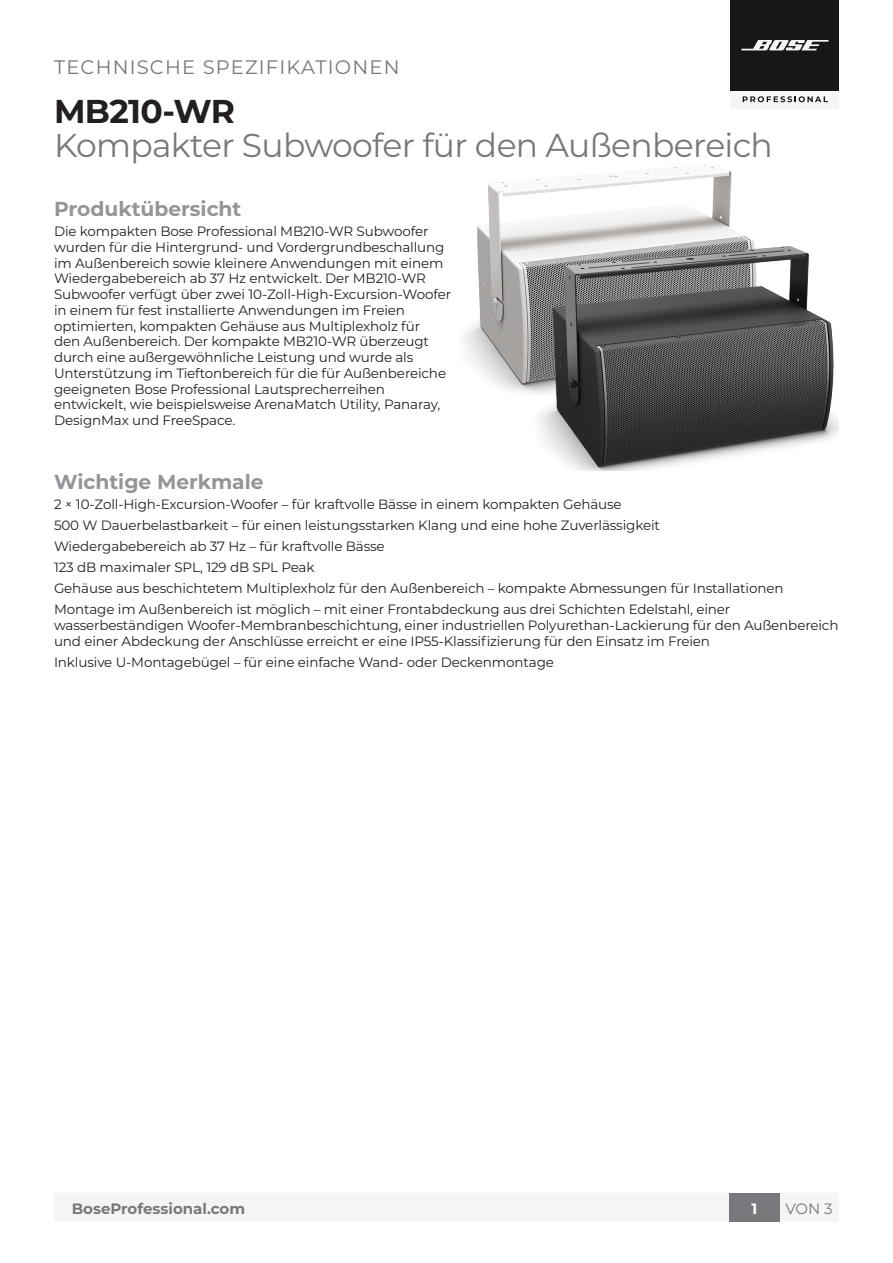
<style>
.page{position:relative;width:893px;height:1263px;background:#fff}
.page>*{position:absolute;margin:0;border:0;box-sizing:border-box;transform-origin:0 0}
.t1{font:33px/34.5px "Montserrat";letter-spacing:-.02em;color:#76787b}
.Subheads{font:700 20.25px "Montserrat";color:#939598}
.t2{font:19.5px "Montserrat";letter-spacing:.06em;color:#76787b}
.t3{font:700 15px "Montserrat";color:#76787b}
.t4{font:15px "Montserrat";color:#76787b}
.t5{font:700 15px "Montserrat";color:#fff}
.bullets{font:13.5px/15.8px "Montserrat";letter-spacing:-.01em;color:#231f20}
.Body{font:13.5px/15.8px "Montserrat";letter-spacing:-.01em;color:#231f20}
.s1{font-weight:700;color:#231f20}
</style>
<div class="page">
<div style="left:54px;top:1193px;width:784px;height:28px;background:#f4f5f4"></div>
<div style="left:729px;top:1193px;width:50px;height:28px;background:#76787b"></div>
<img style="left:464px;top:164px;width:375px;height:306px">
<div style="left:731px;top:0;width:108px;height:91px;background:#161718"></div>
<div style="left:731px;top:91px;width:108px;height:17px;background:#f4f5f4"></div>
<svg style="left:743px;top:96px;width:85px;height:6px"></svg>
<svg style="left:741px;top:40px;width:87px;height:10px"></svg>
<p class="t2" style="left:54px;top:54px;width:347px">TECHNISCHE SPEZIFIKATIONEN</p>
<p class="t1" style="left:54px;top:92px;width:720px"><span class="s1">MB210-WR<br></span>Kompakter Subwoofer für den Außenbereich</p>
<p class="Subheads" style="left:54px;top:194px;width:189px">Produktübersicht</p>
<p class="Body" style="left:54px;top:223px;width:399px">Die kompakten Bose Professional MB210-WR Subwoofer wurden für die Hintergrund- und Vordergrundbeschallung im Außenbereich sowie kleinere Anwendungen mit einem Wiedergabebereich ab 37 Hz entwickelt. Der MB210-WR Subwoofer verfügt über zwei 10-Zoll-High-Excursion-Woofer in einem für fest installierte Anwendungen im Freien optimierten, kompakten Gehäuse aus Multiplexholz für<br>den Außenbereich. Der kompakte MB210-WR überzeugt durch eine außergewöhnliche Leistung und wurde als Unterstützung im Tieftonbereich für die für Außenbereiche geeigneten Bose Professional Lautsprecherreihen entwickelt, wie beispielsweise ArenaMatch Utility, Panaray, DesignMax und FreeSpace.</p>
<p class="Subheads" style="left:54px;top:467px;width:211px">Wichtige Merkmale</p>
<p class="bullets" style="left:54px;top:495px;width:569px">2 × 10-Zoll-High-Excursion-Woofer – für kraftvolle Bässe in einem kompakten Gehäuse</p>
<p class="bullets" style="left:54px;top:517px;width:608px">500 W Dauerbelastbarkeit – für einen leistungsstarken Klang und eine hohe Zuverlässigkeit</p>
<p class="bullets" style="left:54px;top:538px;width:332px">Wiedergabebereich ab 37 Hz – für kraftvolle Bässe</p>
<p class="bullets" style="left:54px;top:559px;width:262px">123 dB maximaler SPL, 129 dB SPL Peak</p>
<p class="bullets" style="left:54px;top:580px;width:731px">Gehäuse aus beschichtetem Multiplexholz für den Außenbereich – kompakte Abmessungen für Installationen</p>
<p class="bullets" style="left:54px;top:601px;width:786px">Montage im Außenbereich ist möglich – mit einer Frontabdeckung aus drei Schichten Edelstahl, einer wasserbeständigen Woofer-Membranbeschichtung, einer industriellen Polyurethan-Lackierung für den Außenbereich und einer Abdeckung der Anschlüsse erreicht er eine IP55-Klassifizierung für den Einsatz im Freien</p>
<p class="bullets" style="left:54px;top:654px;width:501px">Inklusive U-Montagebügel – für eine einfache Wand- oder Deckenmontage</p>
<p class="t3" style="left:72px;top:1198px;width:175px">BoseProfessional.com</p>
<p class="t5" style="left:751px;top:1198px;width:7px">1</p>
<p class="t4" style="left:785px;top:1199px;width:49px">VON 3</p>
</div>
